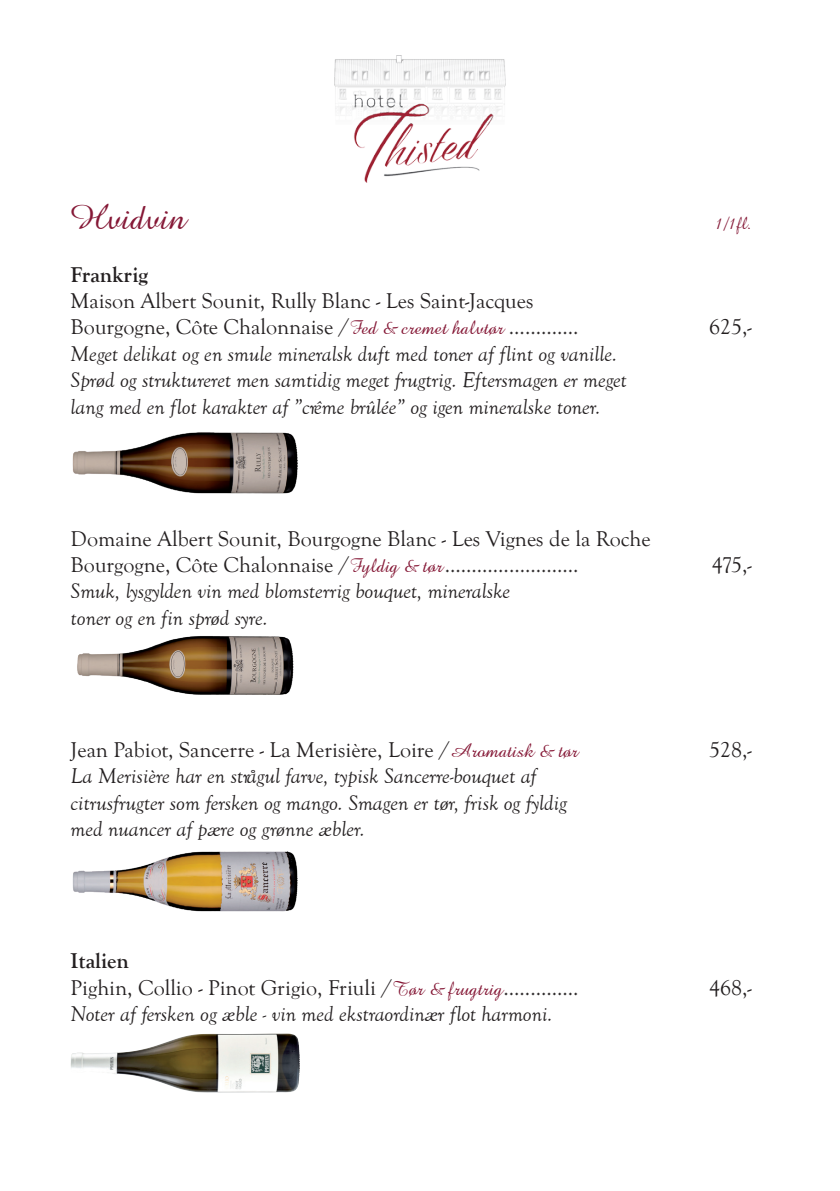
<style>
.page{position:relative;width:840px;height:1191px;background:#fff}
.page>*{position:absolute;margin:0;border:0;box-sizing:border-box;transform-origin:0 0}
.t1{font:36px "Amazone BT";color:#851836}
.t2{font:italic 22px/26.4px "Goudy Old Sty T";color:#231f20}
.t3{font:22px/26.4px "Goudy Old Sty T";color:#231f20}
.t4{font:700 22px "Goudy Old Sty T";color:#231f20}
.t5{font:18px "Amazone BT";color:#851836}
.s1{font-family:"Amazone BT";font-size:20px;color:#851836}
.s2{font-weight:700}
</style>
<div class="page">
<img style="left:334px;top:55px;width:171px;height:127px">
<img style="left:72px;top:432px;width:226px;height:62px">
<img style="left:72px;top:851px;width:226px;height:61px">
<img style="left:77px;top:636px;width:217px;height:59px">
<img style="left:71px;top:1033px;width:229px;height:59px">
<h1 class="t1" style="left:71px;top:196px;width:117px">Hvidvin</h1>
<p class="t4" style="left:71px;top:262px;width:79px">Frankrig</p>
<p class="t3" style="left:71px;top:288px;width:509px">Maison Albert Sounit, Rully Blanc - Les Saint-Jacques<br>Bourgogne, Côte Chalonnaise /<span class="s1">Fed &amp; cremet halvtør</span> .............</p>
<p class="t2" style="left:71px;top:341px;width:557px">Meget delikat og en smule mineralsk duft med toner af flint og vanille.<br>Sprød og struktureret men samtidig meget frugtrig. Eftersmagen er meget lang med en flot karakter af ”crême brûlée” og igen mineralske toner.</p>
<p class="t3" style="left:71px;top:525px;width:581px">Domaine Albert Sounit, Bourgogne Blanc - Les Vignes de la Roche<br>Bourgogne, Côte Chalonnaise /<span class="s1">Fyldig &amp; tør</span>.........................</p>
<p class="t2" style="left:71px;top:578px;width:441px">Smuk, lysgylden vin med blomsterrig bouquet, mineralske toner og en fin sprød syre.</p>
<p class="t5" style="left:714px;top:212px;width:38px">1/1fl.</p>
<p class="t3" style="left:708px;top:314px;width:44px">625,-</p>
<p class="t3" style="left:711px;top:552px;width:41px">475,-</p>
<p class="t3" style="left:71px;top:737px;width:509px">Jean Pabiot, Sancerre - La Merisière, Loire /<span class="s1">Aromatisk &amp; tør</span></p>
<p class="t3" style="left:708px;top:737px;width:44px">528,-</p>
<p class="t2" style="left:71px;top:763px;width:497px">La Merisière har en strågul farve, typisk Sancerre-bouquet af citrusfrugter som fersken og mango. Smagen er tør, frisk og fyldig med nuancer af pære og grønne æbler.</p>
<p class="t3" style="left:71px;top:948px;width:509px"><span class="s2">Italien<br></span>Pighin, Collio - Pinot Grigio, Friuli /<span class="s1">Tør &amp; frugtrig</span>..............</p>
<p class="t2" style="left:71px;top:1001px;width:483px">Noter af fersken og æble - vin med ekstraordinær flot harmoni.</p>
<p class="t3" style="left:708px;top:974px;width:44px">468,-</p>
</div>
